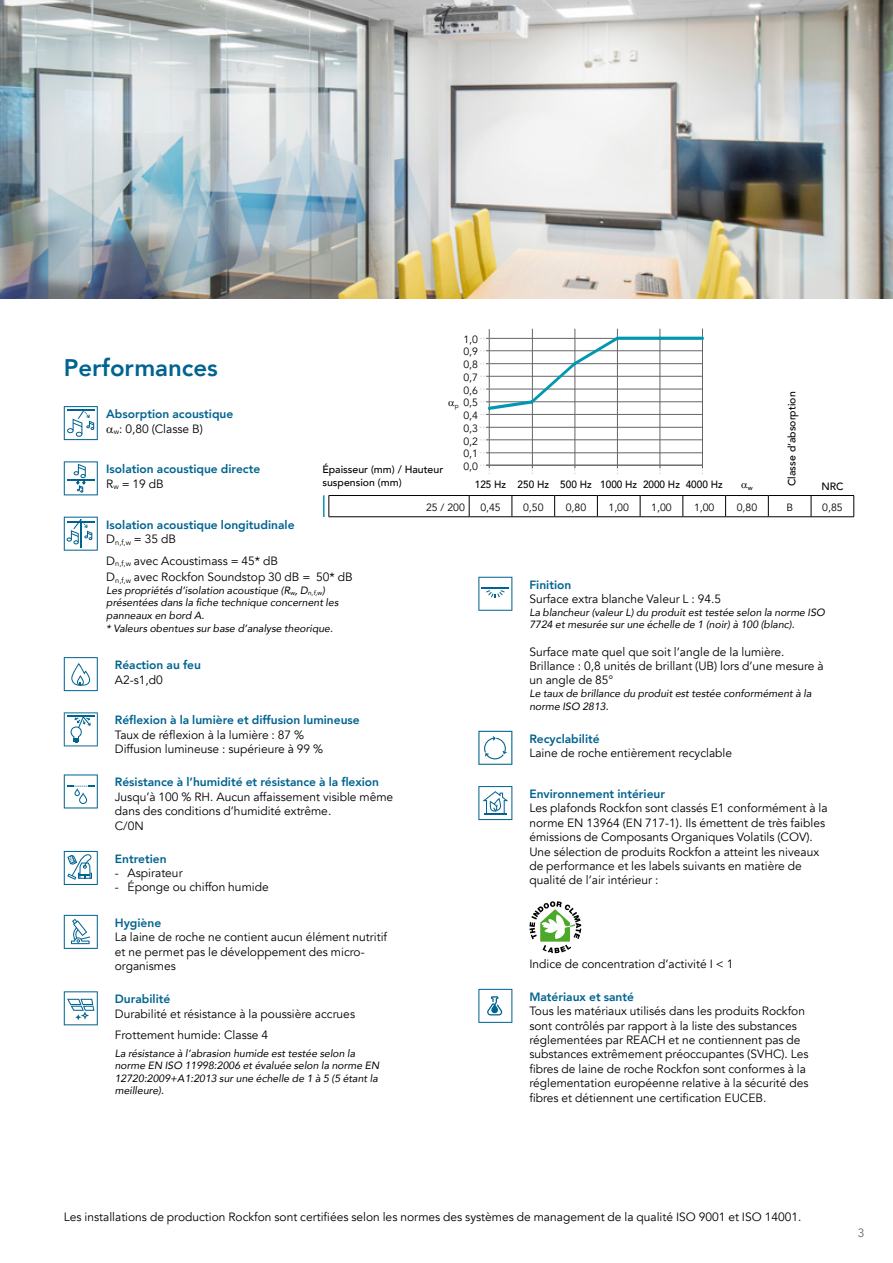
<style>
.page{position:relative;width:893px;height:1263px;background:#fff}
.page>*{position:absolute;margin:0;border:0;box-sizing:border-box;transform-origin:0 0}
.t1{font:127.35px "Chartwell Lines 50";color:#0098b0;scale:.67 1}
.t2{font:800 24px "Avenir";color:#006390}
.t3{font:12px/14.4px "Avenir";color:#000}
.t4{font:800 12px/14.4px "Avenir";color:#006390}
.t5{font:12px "Avenir";color:#646567}
.t6{font:italic 10.5px/12.6px "Avenir";color:#000}
.t7{font:10.5px/12.8px "Avenir";color:#000;text-align:justify}
.t8{font:500 10.5px/12.6px "Avenir";color:#000}
.t9{font:500 10.5px "Avenir";color:#000;scale:.95 1}
.t10{font:500 6.45px "Avenir";color:#000}
.t11{font:6.45px "Avenir";color:#000}
.s1{font-weight:400;color:#000}
</style>
<div class="page">
<img style="left:0;top:0;width:893px;height:299px">
<svg style="left:329px;top:496px;width:1px;height:20px"></svg>
<svg style="left:469px;top:496px;width:1px;height:20px"></svg>
<svg style="left:512px;top:496px;width:1px;height:20px"></svg>
<svg style="left:554px;top:496px;width:1px;height:20px"></svg>
<svg style="left:597px;top:496px;width:1px;height:20px"></svg>
<svg style="left:640px;top:496px;width:1px;height:20px"></svg>
<svg style="left:683px;top:496px;width:1px;height:20px"></svg>
<svg style="left:725px;top:496px;width:1px;height:20px"></svg>
<svg style="left:768px;top:496px;width:1px;height:20px"></svg>
<svg style="left:811px;top:496px;width:1px;height:20px"></svg>
<svg style="left:853px;top:496px;width:1px;height:20px"></svg>
<hr style="left:329px;top:516px;width:140px;height:1px;background:#000">
<hr style="left:469px;top:516px;width:43px;height:1px;background:#000">
<hr style="left:512px;top:516px;width:43px;height:1px;background:#000">
<hr style="left:555px;top:516px;width:42px;height:1px;background:#000">
<hr style="left:597px;top:516px;width:43px;height:1px;background:#000">
<hr style="left:640px;top:516px;width:43px;height:1px;background:#000">
<hr style="left:683px;top:516px;width:43px;height:1px;background:#000">
<hr style="left:726px;top:516px;width:42px;height:1px;background:#000">
<hr style="left:768px;top:516px;width:43px;height:1px;background:#000">
<hr style="left:811px;top:516px;width:43px;height:1px;background:#000">
<hr style="left:329px;top:495px;width:140px;height:1px;background:#000">
<hr style="left:469px;top:495px;width:43px;height:1px;background:#000">
<hr style="left:512px;top:495px;width:43px;height:1px;background:#000">
<hr style="left:555px;top:495px;width:42px;height:1px;background:#000">
<hr style="left:597px;top:495px;width:43px;height:1px;background:#000">
<hr style="left:640px;top:495px;width:43px;height:1px;background:#000">
<hr style="left:683px;top:495px;width:43px;height:1px;background:#000">
<hr style="left:726px;top:495px;width:42px;height:1px;background:#000">
<hr style="left:768px;top:495px;width:43px;height:1px;background:#000">
<hr style="left:811px;top:495px;width:43px;height:1px;background:#000">
<hr style="left:323px;top:495px;width:2px;height:22px;background:#0098b0">
<svg style="left:480px;top:465px;width:10px;height:9px"></svg>
<hr style="left:486px;top:338px;width:216px;height:1px;background:#646567">
<hr style="left:486px;top:440px;width:216px;height:1px;background:#646567">
<hr style="left:486px;top:363px;width:216px;height:1px;background:#646567">
<hr style="left:486px;top:389px;width:216px;height:1px;background:#646567">
<hr style="left:486px;top:414px;width:216px;height:1px;background:#646567">
<hr style="left:532px;top:329px;width:1px;height:139px;background:#646567">
<hr style="left:575px;top:329px;width:1px;height:139px;background:#646567">
<hr style="left:617px;top:329px;width:1px;height:139px;background:#646567">
<hr style="left:660px;top:329px;width:1px;height:139px;background:#646567">
<hr style="left:702px;top:329px;width:1px;height:139px;background:#646567">
<hr style="left:486px;top:453px;width:216px;height:1px;background:#646567">
<hr style="left:486px;top:427px;width:216px;height:1px;background:#646567">
<hr style="left:486px;top:401px;width:216px;height:1px;background:#646567">
<hr style="left:486px;top:376px;width:216px;height:1px;background:#646567">
<hr style="left:486px;top:350px;width:216px;height:1px;background:#646567">
<hr style="left:489px;top:329px;width:1px;height:139px;background:#646567">
<hr style="left:486px;top:465px;width:216px;height:1px;background:#646567">
<svg style="left:64px;top:657px;width:34px;height:34px"></svg>
<svg style="left:64px;top:712px;width:34px;height:34px"></svg>
<svg style="left:64px;top:774px;width:34px;height:34px"></svg>
<svg style="left:64px;top:851px;width:34px;height:34px"></svg>
<svg style="left:64px;top:915px;width:34px;height:34px"></svg>
<svg style="left:64px;top:991px;width:34px;height:34px"></svg>
<svg style="left:478px;top:577px;width:34px;height:34px"></svg>
<svg style="left:478px;top:731px;width:34px;height:34px"></svg>
<svg style="left:478px;top:786px;width:34px;height:34px"></svg>
<svg style="left:529px;top:901px;width:52px;height:52px"></svg>
<svg style="left:478px;top:989px;width:34px;height:34px"></svg>
<svg style="left:64px;top:406px;width:34px;height:34px"></svg>
<svg style="left:64px;top:461px;width:34px;height:34px"></svg>
<svg style="left:64px;top:517px;width:34px;height:34px"></svg>
<p class="t7" style="left:463px;top:333px;width:16px">1,0<br>0,9<br>0,8<br>0,7<br>0,6<br>0,5<br>0,4<br>0,3<br>0,2<br>0,1<br>0,0</p>
<h1 class="t1" style="left:489px;top:337px;width:324px">45+50+80+100+100+100</h1>
<h2 class="t2" style="left:64px;top:349px;width:156px">Performances</h2>
<p class="t8" style="left:785px;top:486px;width:96px;rotate:-90deg">Classe d’absorption</p>
<p class="t11" style="left:455px;top:402px;width:5px">p</p>
<p class="t4" style="left:114px;top:407px;width:121px;text-indent:-8px">Absorption acoustique <sub>w</sub><span class="s1">: 0,80 (Classe B)</span></p>
<p class="t4" style="left:106px;top:462px;width:156px">Isolation acoustique directe<br><span class="s1">R</span><sub>w</sub> <span class="s1">= 19 dB</span></p>
<p class="t4" style="left:106px;top:517px;width:190px">Isolation acoustique longitudinale<br><span class="s1">D</span><sub>n,f,w</sub> <span class="s1">= 35 dB</span></p>
<p class="t3" style="left:106px;top:553px;width:248px;line-height:16.2px">D<sub>n,f,w</sub> avec Acoustimass = 45* dB<br>D<sub>n,f,w</sub> avec Rockfon Soundstop 30 dB = 50* dB</p>
<p class="t6" style="left:106px;top:584px;width:234px">Les propriétés d’isolation acoustique (R<sub>w</sub>, D<sub>n,f,w</sub>) présentées dans la fiche technique concernent les panneaux en bord A.<br>* Valeurs obentues sur base d’analyse theorique.</p>
<p class="t8" style="left:322px;top:463px;width:122px">Épaisseur (mm) / Hauteur suspension (mm)</p>
<p class="t9" style="left:475px;top:476px;width:262px">125 Hz 250 Hz 500 Hz 1000 Hz 2000 Hz 4000 Hz</p>
<p class="t10" style="left:748px;top:482px;width:6px">w</p>
<p class="t8" style="left:821px;top:479px;width:24px">NRC</p>
<p class="t7" style="left:426px;top:502px;width:40px">25 / 200</p>
<p class="t7" style="left:480px;top:502px;width:22px">0,45</p>
<p class="t7" style="left:523px;top:502px;width:22px">0,50</p>
<p class="t7" style="left:566px;top:502px;width:22px">0,80</p>
<p class="t7" style="left:609px;top:502px;width:22px">1,00</p>
<p class="t7" style="left:651px;top:502px;width:22px">1,00</p>
<p class="t7" style="left:694px;top:502px;width:22px">1,00</p>
<p class="t7" style="left:737px;top:502px;width:22px">0,80</p>
<p class="t7" style="left:786px;top:502px;width:8px">B</p>
<p class="t7" style="left:822px;top:502px;width:22px">0,85</p>
<p class="t4" style="left:529px;top:577px;width:44px">Finition</p>
<p class="t3" style="left:529px;top:592px;width:193px">Surface extra blanche Valeur L : 94.5</p>
<p class="t6" style="left:529px;top:606px;width:297px">La blancheur (valeur L) du produit est testée selon la norme ISO<br>7724 et mesurée sur une échelle de 1 (noir) à 100 (blanc).</p>
<p class="t3" style="left:529px;top:644px;width:296px">Surface mate quel que soit l’angle de la lumière.<br>Brillance : 0,8 unités de brillant (UB) lors d’une mesure à un angle de 85°</p>
<p class="t6" style="left:529px;top:687px;width:284px">Le taux de brillance du produit est testée conformément à la norme ISO 2813.</p>
<p class="t4" style="left:529px;top:731px;width:72px">Recyclabilité</p>
<p class="t3" style="left:529px;top:746px;width:204px">Laine de roche entièrement recyclable</p>
<p class="t4" style="left:529px;top:787px;width:137px">Environnement intérieur</p>
<p class="t3" style="left:529px;top:801px;width:300px">Les plafonds Rockfon sont classés E1 conformément à la norme EN 13964 (EN 717-1). Ils émettent de très faibles émissions de Composants Organiques Volatils (COV).<br>Une sélection de produits Rockfon a atteint les niveaux de performance et les labels suivants en matière de qualité de l’air intérieur :</p>
<p class="t4" style="left:115px;top:658px;width:88px">Réaction au feu</p>
<p class="t3" style="left:115px;top:672px;width:50px">A2-s1,d0</p>
<p class="t4" style="left:115px;top:713px;width:247px">Réflexion à la lumière et diffusion lumineuse</p>
<p class="t3" style="left:115px;top:728px;width:210px">Taux de réflexion à la lumière : 87 %<br>Diffusion lumineuse : supérieure à 99 %</p>
<p class="t4" style="left:115px;top:775px;width:266px">Résistance à l’humidité et résistance à la flexion</p>
<p class="t3" style="left:115px;top:790px;width:280px">Jusqu’à 100 % RH. Aucun affaissement visible même dans des conditions d’humidité extrême.<br>C/0N</p>
<p class="t4" style="left:115px;top:851px;width:53px">Entretien</p>
<p class="t3" style="left:115px;top:866px;width:69px">- Aspirateur</p>
<p class="t3" style="left:115px;top:880px;width:155px">- Éponge ou chiffon humide</p>
<p class="t4" style="left:115px;top:915px;width:48px">Hygiène</p>
<p class="t3" style="left:115px;top:930px;width:274px">La laine de roche ne contient aucun élément nutritif et ne permet pas le développement des micro&shy;organismes</p>
<p class="t4" style="left:115px;top:992px;width:57px">Durabilité</p>
<p class="t3" style="left:115px;top:1003px;width:242px;line-height:21.8px">Durabilité et résistance à la poussière accrues<br>Frottement humide: Classe 4</p>
<p class="t6" style="left:115px;top:1046px;width:266px">La résistance à l’abrasion humide est testée selon la norme EN ISO 11998:2006 et évaluée selon la norme EN 12720:2009+A1:2013 sur une échelle de 1 à 5 (5 étant la meilleure).</p>
<p class="t3" style="left:529px;top:956px;width:205px">Indice de concentration d’activité I &lt; 1</p>
<p class="t4" style="left:529px;top:989px;width:106px">Matériaux et santé</p>
<p class="t3" style="left:529px;top:1004px;width:281px">Tous les matériaux utilisés dans les produits Rockfon sont contrôlés par rapport à la liste des substances réglementées par REACH et ne contiennent pas de substances extrêmement préoccupantes (SVHC). Les fibres de laine de roche Rockfon sont conformes à la réglementation européenne relative à la sécurité des fibres et détiennent une certification EUCEB.</p>
<p class="t3" style="left:64px;top:1210px;width:739px">Les installations de production Rockfon sont certifiées selon les normes des systèmes de management de la qualité ISO 9001 et ISO 14001.</p>
<p class="t5" style="left:858px;top:1226px;width:8px">3</p>
</div>
